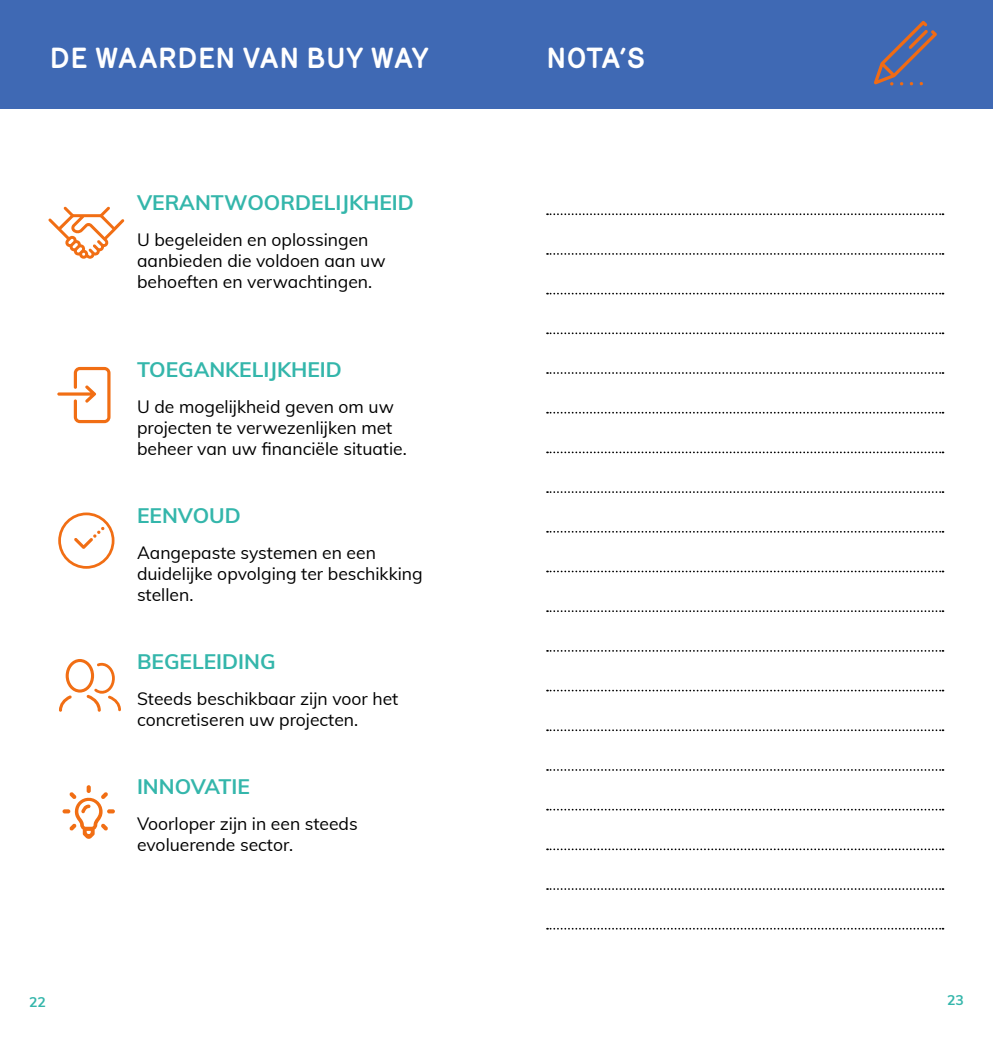
<style>
.page{position:relative;width:993px;height:1042px;background:#fff}
.page>*{position:absolute;margin:0;border:0;box-sizing:border-box;transform-origin:0 0}
.t1{font:700 28px "Mercury";letter-spacing:-.01em;color:#fff}
.t2{font:700 21px "Muli";color:#34b6ab}
.t3{font:17.5px/21px "Muli";color:#000}
.t4{font:700 14px "Muli";color:#34b6ab}
</style>
<div class="page">
<div style="left:471px;top:0;width:521px;height:109px;background:#3f69b4"></div>
<div style="left:0;top:0;width:521px;height:109px;background:#3f69b4"></div>
<svg style="left:57px;top:367px;width:53px;height:56px"></svg>
<svg style="left:58px;top:512px;width:56px;height:57px"></svg>
<svg style="left:59px;top:659px;width:62px;height:53px"></svg>
<svg style="left:62px;top:785px;width:53px;height:54px"></svg>
<svg style="left:48px;top:207px;width:76px;height:52px"></svg>
<svg style="left:547px;top:213px;width:396px;height:2px"></svg>
<svg style="left:547px;top:491px;width:396px;height:2px"></svg>
<svg style="left:547px;top:253px;width:396px;height:2px"></svg>
<svg style="left:547px;top:531px;width:396px;height:2px"></svg>
<svg style="left:547px;top:293px;width:396px;height:1px"></svg>
<svg style="left:547px;top:570px;width:396px;height:2px"></svg>
<svg style="left:547px;top:332px;width:396px;height:2px"></svg>
<svg style="left:547px;top:610px;width:396px;height:2px"></svg>
<svg style="left:547px;top:769px;width:396px;height:2px"></svg>
<svg style="left:547px;top:372px;width:396px;height:2px"></svg>
<svg style="left:547px;top:650px;width:396px;height:2px"></svg>
<svg style="left:547px;top:809px;width:396px;height:1px"></svg>
<svg style="left:547px;top:412px;width:396px;height:1px"></svg>
<svg style="left:547px;top:690px;width:396px;height:1px"></svg>
<svg style="left:547px;top:848px;width:396px;height:2px"></svg>
<svg style="left:547px;top:451px;width:396px;height:2px"></svg>
<svg style="left:547px;top:729px;width:396px;height:2px"></svg>
<svg style="left:547px;top:888px;width:396px;height:2px"></svg>
<svg style="left:547px;top:928px;width:396px;height:1px"></svg>
<svg style="left:874px;top:21px;width:62px;height:64px"></svg>
<h1 class="t1" style="left:50px;top:41px;width:381px">DE WAARDEN VAN BUY WAY</h1>
<h1 class="t1" style="left:546px;top:41px;width:101px">NOTA’S</h1>
<p class="t2" style="left:137px;top:187px;width:278px">VERANTWOORDELIJKHEID</p>
<p class="t3" style="left:137px;top:228px;width:250px">U begeleiden en oplossingen aanbieden die voldoen aan uw behoeften en verwachtingen.</p>
<p class="t2" style="left:137px;top:354px;width:206px">TOEGANKELIJKHEID</p>
<p class="t3" style="left:137px;top:395px;width:271px">U de mogelijkheid geven om uw projecten te verwezenlijken met beheer van uw financiële situatie.</p>
<p class="t2" style="left:137px;top:500px;width:105px">EENVOUD</p>
<p class="t3" style="left:137px;top:541px;width:287px">Aangepaste systemen en een duidelijke opvolging ter beschikking stellen.</p>
<p class="t2" style="left:137px;top:646px;width:140px">BEGELEIDING</p>
<p class="t3" style="left:137px;top:687px;width:263px">Steeds beschikbaar zijn voor het concretiseren uw projecten.</p>
<p class="t2" style="left:137px;top:771px;width:114px">INNOVATIE</p>
<p class="t3" style="left:137px;top:812px;width:222px">Voorloper zijn in een steeds evoluerende sector.</p>
<p class="t4" style="left:29px;top:991px;width:18px">22</p>
<p class="t4" style="left:946px;top:990px;width:18px">23</p>
</div>
